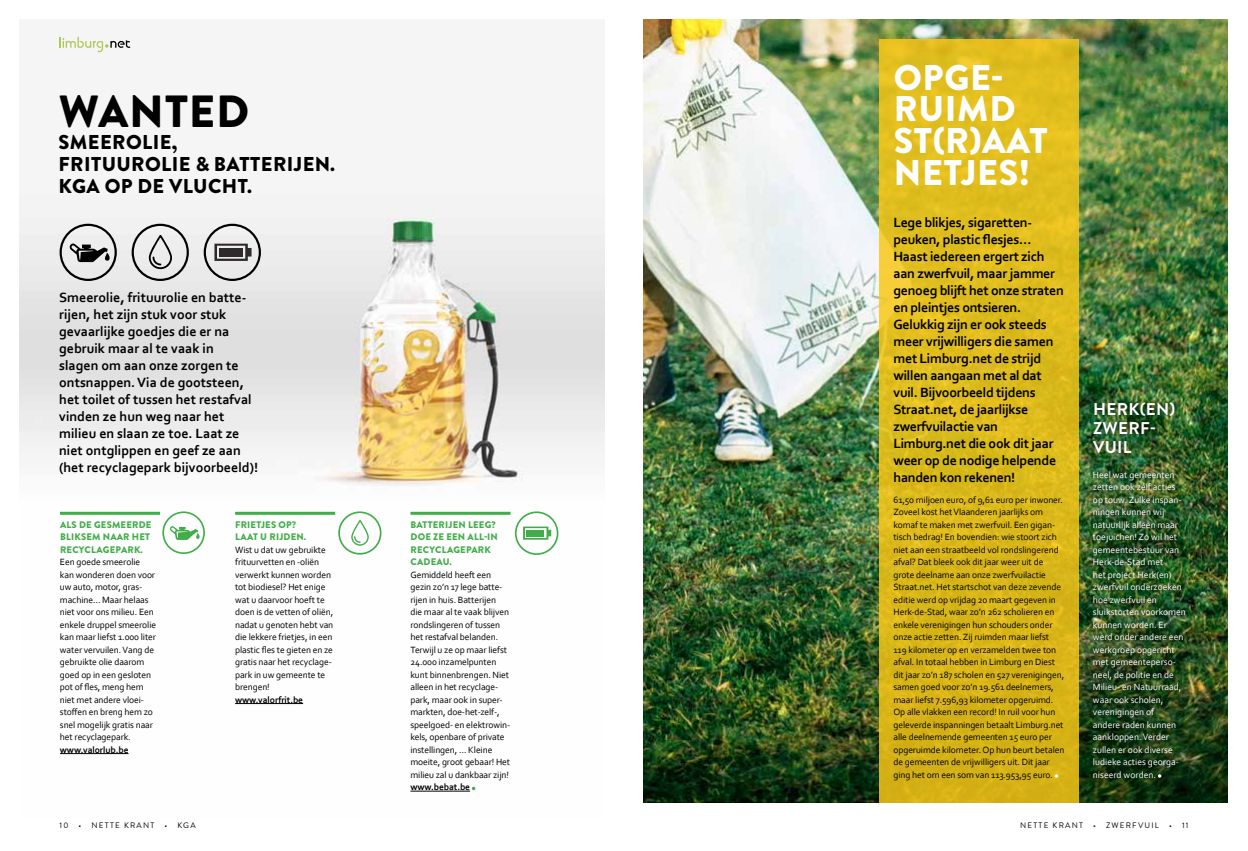
<style>
.page{position:relative;width:1248px;height:851px;background:#fff}
.page>*{position:absolute;margin:0;border:0;box-sizing:border-box;transform-origin:0 0}
.t1{font:900 45px "Brandon Grotesque";letter-spacing:.02em;color:#000}
.t2{font:900 35.7px/31.6px "Brandon Grotesque";letter-spacing:.02em;color:#fff}
.t3{font:900 20px/22px "Brandon Grotesque";letter-spacing:.02em;color:#000}
.t4{font:700 17px/19px "Brandon Grotesque";letter-spacing:.02em;color:#fff}
.t5{font:700 14px/17px "Corbel";letter-spacing:-.02em;color:#000}
.t6{font:700 14px/17px "Corbel";color:#000}
.t7{font:9.5px/12.5px "Corbel";letter-spacing:-.01em;color:#000}
.t8{font:9.5px/12.5px "Corbel";color:#fff}
.t9{font:900 9.5px/12.5px "Brandon Grotesque";letter-spacing:.02em;color:#41ad49}
.t10{font:700 9.5px "Corbel";letter-spacing:-.01em;color:#000}
.t11{font:8px "Brandon Grotesque";letter-spacing:.15em;color:#000}
</style>
<div class="page">
<img style="left:20px;top:36px;width:584px;height:756px">
<svg style="left:60px;top:37px;width:70px;height:15px"></svg>
<img style="left:643px;top:20px;width:584px;height:782px">
<hr style="left:60px;top:511px;width:100px;height:3px;background:#41ad49">
<hr style="left:60px;top:753px;width:68px;height:1px;background:#000">
<div style="left:1087px;top:397px;width:103px;height:386px;background:#000;opacity:.75"></div>
<svg style="left:1157px;top:774px;width:4px;height:3px"></svg>
<svg style="left:879px;top:40px;width:199px;height:762px;background:#ddba1b"></svg>
<svg style="left:1054px;top:774px;width:4px;height:3px"></svg>
<div style="left:60px;top:224px;width:57px;height:57px;border:2px solid #000;border-radius:50%"></div>
<svg style="left:69px;top:243px;width:41px;height:19px"></svg>
<svg style="left:149px;top:235px;width:23px;height:34px"></svg>
<div style="left:132px;top:224px;width:57px;height:57px;border:2px solid #000;border-radius:50%"></div>
<svg style="left:214px;top:243px;width:37px;height:18px"></svg>
<div style="left:219px;top:248px;width:24px;height:8px;background:#30292c"></div>
<div style="left:204px;top:224px;width:57px;height:57px;border:2px solid #000;border-radius:50%"></div>
<div style="left:162px;top:511px;width:43px;height:43px;border:2px solid #41ad49;border-radius:50%"></div>
<svg style="left:170px;top:526px;width:30px;height:14px"></svg>
<hr style="left:410px;top:511px;width:100px;height:3px;background:#41ad49">
<hr style="left:410px;top:790px;width:60px;height:1px;background:#000">
<svg style="left:472px;top:786px;width:3px;height:4px"></svg>
<div style="left:515px;top:511px;width:43px;height:44px;border:2px solid #41ad49;border-radius:50%"></div>
<svg style="left:523px;top:526px;width:28px;height:13px"></svg>
<hr style="left:235px;top:511px;width:100px;height:3px;background:#41ad49">
<hr style="left:235px;top:703px;width:68px;height:1px;background:#000">
<div style="left:338px;top:511px;width:43px;height:43px;border:2px solid #41ad49;border-radius:50%"></div>
<svg style="left:351px;top:520px;width:18px;height:25px"></svg>
<h1 class="t1" style="left:59px;top:80px;width:192px">WANTED</h1>
<h3 class="t3" style="left:59px;top:132px;width:278px">SMEEROLIE,<br>FRITUUROLIE &amp; BATTERIJEN.<br>KGA OP DE VLUCHT.</h3>
<p class="t6" style="left:59px;top:289px;width:200px">Smeerolie, frituurolie en batte&shy;rijen, het zijn stuk voor stuk gevaarlijke goedjes die er na gebruik maar al te vaak in<br>slagen om aan onze zorgen te ontsnappen. Via de gootsteen, het toilet of tussen het restafval vinden ze hun weg naar het milieu en slaan ze toe. Laat ze niet ontglippen en geef ze aan (het recyclagepark bijvoorbeeld)!</p>
<p class="t9" style="left:60px;top:518px;width:93px">ALS DE GESMEERDE<br>BLIKSEM NAAR HET<br>RECYCLAGEPARK.</p>
<p class="t7" style="left:60px;top:555px;width:98px">Een goede smeerolie kan wonderen doen voor uw auto, motor, gras&shy;machine… Maar helaas niet voor ons milieu. Een enkele druppel smeerolie kan maar liefst 1.000 liter water vervuilen. Vang de gebruikte olie daarom goed op in een gesloten pot of fles, meng hem niet met andere vloei&shy;stoffen en breng hem zo snel mogelijk gratis naar het recyclagepark.</p>
<p class="t10" style="left:60px;top:743px;width:70px">www.valorlub.be</p>
<p class="t11" style="left:60px;top:819px;width:10px">10</p>
<p class="t11" style="left:78px;top:819px;width:77px">• NETTE KRANT</p>
<p class="t11" style="left:164px;top:819px;width:33px">• KGA</p>
<p class="t9" style="left:235px;top:518px;width:72px">FRIETJES OP?<br>LAAT U RIJDEN.</p>
<p class="t7" style="left:235px;top:543px;width:100px">Wist u dat uw gebruikte frituurvetten en -oliën verwerkt kunnen worden tot biodiesel? Het enige wat u daarvoor hoeft te doen is de vetten of oliën, nadat u genoten hebt van die lekkere frietjes, in een plastic fles te gieten en ze gratis naar het recyclage&shy;park in uw gemeente te brengen!</p>
<p class="t10" style="left:235px;top:693px;width:69px">www.valorfrit.be</p>
<p class="t9" style="left:410px;top:518px;width:89px">BATTERIJEN LEEG?<br>DOE ZE EEN ALL-IN<br>RECYCLAGEPARK<br>CADEAU.</p>
<p class="t7" style="left:410px;top:568px;width:101px">Gemiddeld heeft een gezin zo’n 17 lege batte&shy;rijen in huis. Batterijen<br>die maar al te vaak blijven rondslingeren of tussen het restafval belanden.<br>Terwijl u ze op maar liefst<br>24.000 inzamelpunten kunt binnenbrengen. Niet alleen in het recyclage&shy;park, maar ook in super&shy;markten, doe-het-zelf-, speelgoed- en elektrowin&shy;kels, openbare of private instellingen, … Kleine moeite, groot gebaar! Het milieu zal u dankbaar zijn!</p>
<p class="t10" style="left:410px;top:781px;width:61px">www.bebat.be</p>
<h2 class="t2" style="left:893px;top:62px;width:155px">OPGE-<br>RUIMD<br>ST(R)AAT<br>NETJES!</h2>
<p class="t5" style="left:893px;top:214px;width:172px">Lege blikjes, sigaretten&shy;peuken, plastic flesjes…<br>Haast iedereen ergert zich aan zwerfvuil, maar jammer genoeg blijft het onze straten en pleintjes ontsieren.<br>Gelukkig zijn er ook steeds meer vrijwilligers die samen met Limburg.net de strijd willen aangaan met al dat vuil. Bijvoorbeeld tijdens<br>Straat.net, de jaarlijkse zwerfvuilactie van<br>Limburg.net die ook dit jaar weer op de nodige helpende handen kon rekenen!</p>
<p class="t7" style="left:893px;top:493px;width:172px">61,50 miljoen euro, of 9,61 euro per inwoner.<br>Zoveel kost het Vlaanderen jaarlijks om komaf te maken met zwerfvuil. Een gigan&shy;tisch bedrag! En bovendien: wie stoort zich niet aan een straatbeeld vol rondslingerend afval? Dat bleek ook dit jaar weer uit de grote deelname aan onze zwerfvuilactie Straat.net. Het startschot van deze zevende editie werd op vrijdag 20 maart gegeven in Herk-de-Stad, waar zo’n 262 scholieren en enkele verenigingen hun schouders onder onze actie zetten. Zij ruimden maar liefst 119 kilometer op en verzamelden twee ton afval. In totaal hebben in Limburg en Diest dit jaar zo’n 187 scholen en 527 verenigingen, samen goed voor zo’n 19.561 deelnemers, maar liefst 7.596,93 kilometer opgeruimd.<br>Op alle vlakken een record! In ruil voor hun geleverde inspanningen betaalt Limburg.net alle deelnemende gemeenten 15 euro per opgeruimde kilometer. Op hun beurt betalen de gemeenten de vrijwilligers uit. Dit jaar ging het om een som van 113.953,95 euro.</p>
<h3 class="t4" style="left:1092px;top:400px;width:84px">HERK(EN)<br>ZWERF-<br>VUIL</h3>
<p class="t8" style="left:1092px;top:468px;width:94px">Heel wat gemeenten zetten ook zélf acties op touw. Zulke inspan&shy;ningen kunnen wij natuurlijk alleen maar toejuichen! Zo wil het gemeentebestuur van<br>Herk-de-Stad met<br>het project Herk(en) zwerfvuil onderzoeken hoe zwerfvuil en sluikstorten voorkomen kunnen worden. Er werd onder andere een werkgroep opgericht met gemeenteperso&shy;neel, de politie en de<br>Milieu- en Natuurraad, waar ook scholen, verenigingen of<br>andere raden kunnen aankloppen. Verder zullen er ook diverse ludieke acties georga&shy;niseerd worden.</p>
<p class="t11" style="left:1019px;top:819px;width:64px">NETTE KRANT</p>
<p class="t11" style="left:1092px;top:819px;width:67px">• ZWERFVUIL</p>
<p class="t11" style="left:1168px;top:819px;width:21px">• 11</p>
</div>
